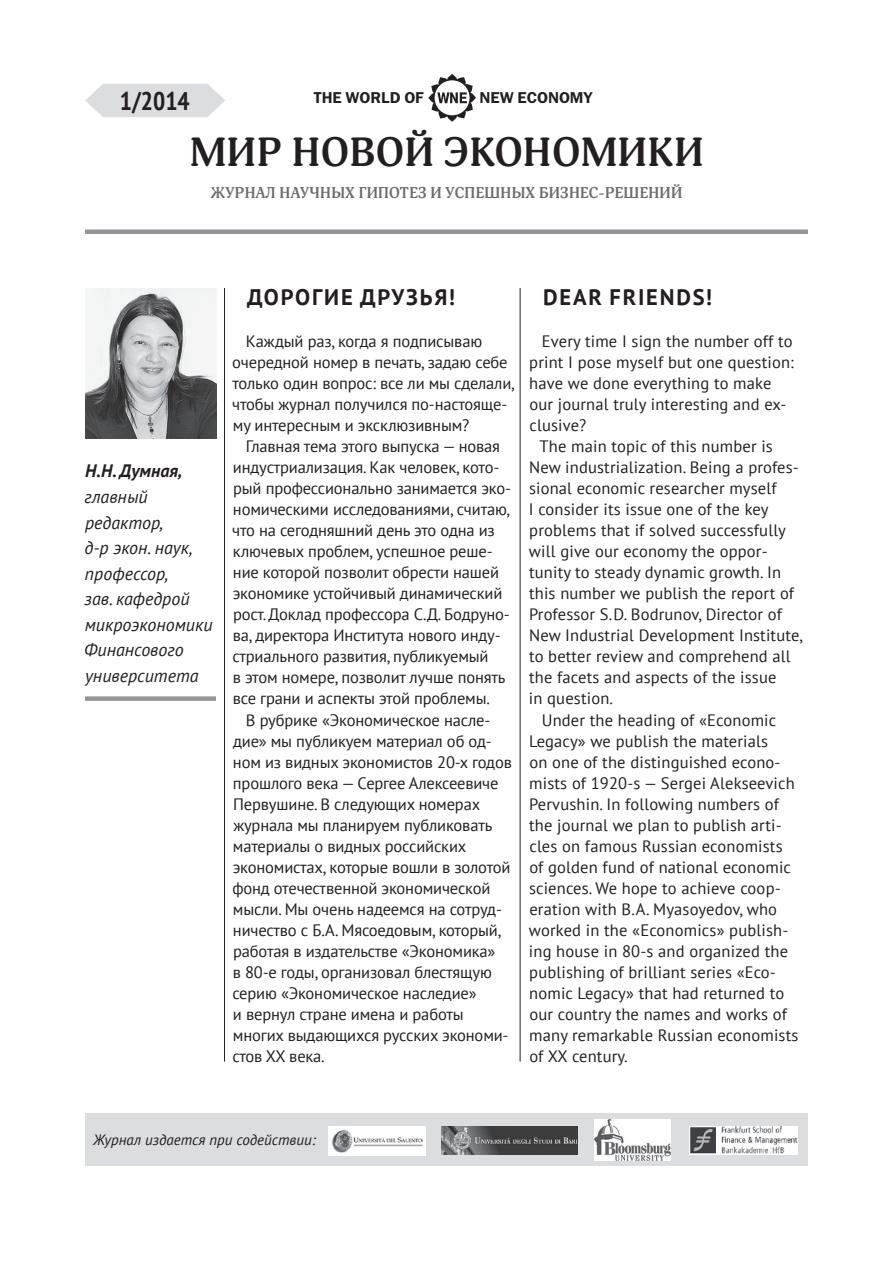
<style>
.page{position:relative;width:893px;height:1263px;background:#fff}
.page>*{position:absolute;margin:0;border:0;box-sizing:border-box;transform-origin:0 0}
.t1{font:700 40.35px "Adonis C";color:#231f20}
.t2{font:700 condensed 25.5px "PT Sans";color:#231f20}
.t3{font:700 22.5px "PT Sans";letter-spacing:.08em;color:#231f20}
.t4{font:italic 18px/25.5px "PT Sans";color:#231f20}
.t5{font:italic 700 18px "PT Sans";color:#231f20}
.t6{font:16.5px/21px "PT Sans";letter-spacing:-.01em;color:#231f20}
.t7{font:16.5px/21px "PT Sans";letter-spacing:.01em;color:#231f20}
.t8{font:15.9px "Franklin Gothic Demi C";color:#231f20}
.t9{font:700 15.45px "Adonis C";color:#6c6d70}
.t10{font:italic 15px "PT Sans";color:#231f20}
</style>
<div class="page">
<svg style="left:428px;top:74px;width:48px;height:48px"></svg>
<svg style="left:85px;top:84px;width:140px;height:33px;background:#e0e1e2"></svg>
<div style="left:85px;top:1113px;width:723px;height:53px;background:#dcdddf"></div>
<img style="left:328px;top:1126px;width:97px;height:29px">
<img style="left:441px;top:1126px;width:136px;height:28px">
<img style="left:594px;top:1119px;width:77px;height:41px">
<img style="left:689px;top:1126px;width:109px;height:29px">
<img style="left:85px;top:288px;width:131px;height:151px">
<div style="left:85px;top:696px;width:131px;height:5px;background:#939598"></div>
<div style="left:85px;top:229px;width:723px;height:5px;background:#939598"></div>
<hr style="left:224px;top:288px;width:1px;height:773px;background:#231f20">
<hr style="left:520px;top:288px;width:1px;height:773px;background:#231f20">
<p class="t8" style="left:314px;top:88px;width:112px">THE WORLD OF</p>
<p class="t8" style="left:479px;top:88px;width:115px">NEW ECONOMY</p>
<h1 class="t1" style="left:189px;top:129px;width:516px">Мир новой экономики</h1>
<p class="t9" style="left:211px;top:184px;width:473px">Журнал научных гипотез и успешных бизнес-решений</p>
<h2 class="t2" style="left:120px;top:85px;width:71px">1/2014</h2>
<p class="t5" style="left:85px;top:459px;width:98px">Н.Н. Думная,</p>
<p class="t4" style="left:84px;top:484px;width:130px">главный редактор,<br>д-р экон. наук, профессор,<br>зав. кафедрой микроэкономики<br>Финансового университета</p>
<h3 class="t3" style="left:247px;top:283px;width:209px">ДОРОГИЕ ДРУЗЬЯ!</h3>
<p class="t6" style="left:232px;top:331px;width:284px;text-indent:14px">Каждый раз, когда я подписываю очередной номер в печать, задаю себе только один вопрос: все ли мы сделали, чтобы журнал получился по-настояще&shy;му интересным и эксклюзивным?</p>
<p class="t6" style="left:232px;top:436px;width:281px;text-indent:14px">Главная тема этого выпуска — новая индустриализация. Как человек, кото&shy;рый профессионально занимается эко&shy;номическими исследованиями, считаю, что на сегодняшний день это одна из ключевых проблем, успешное реше&shy;ние которой позволит обрести нашей экономике устойчивый динамический рост. Доклад профессора С.Д. Бодруно&shy;ва, директора Института нового инду&shy;стриального развития, публикуемый<br>в этом номере, позволит лучше понять все грани и аспекты этой проблемы.</p>
<p class="t6" style="left:232px;top:709px;width:281px;text-indent:14px">В рубрике «Экономическое насле&shy;дие» мы публикуем материал об од&shy;ном из видных экономистов 20-х годов прошлого века — Сергее Алексеевиче Первушине. В следующих номерах журнала мы планируем публиковать материалы о видных российских экономистах, которые вошли в золотой фонд отечественной экономической мысли. Мы очень надеемся на сотруд&shy;ничество с Б.А. Мясоедовым, который, работая в издательстве «Экономика»<br>в 80-е годы, организовал блестящую серию «Экономическое наследие»<br>и вернул стране имена и работы многих выдающихся русских экономи&shy;стов XX века.</p>
<h3 class="t3" style="left:543px;top:283px;width:171px">DEAR FRIENDS!</h3>
<p class="t7" style="left:529px;top:331px;width:266px;text-indent:13px">Every time I sign the number off to print I pose myself but one question: have we done everything to make our journal truly interesting and ex&shy;clusive?</p>
<p class="t7" style="left:540px;top:436px;width:235px">The main topic of this number is</p>
<p class="t7" style="left:529px;top:457px;width:271px">New industrialization. Being a profes-</p>
<p class="t7" style="left:529px;top:478px;width:249px">sional economic researcher myself</p>
<p class="t7" style="left:529px;top:499px;width:241px">I consider its issue one of the key</p>
<p class="t7" style="left:529px;top:520px;width:258px">problems that if solved successfully</p>
<p class="t7" style="left:529px;top:541px;width:240px">will give our economy the oppor-</p>
<p class="t7" style="left:529px;top:562px;width:254px">tunity to steady dynamic growth. In</p>
<p class="t7" style="left:529px;top:583px;width:267px">this number we publish the report of</p>
<p class="t7" style="left:529px;top:604px;width:254px">Professor S.D. Bodrunov, Director of</p>
<p class="t7" style="left:529px;top:625px;width:276px">New Industrial Development Institute,</p>
<p class="t7" style="left:529px;top:646px;width:263px">to better review and comprehend all</p>
<p class="t7" style="left:529px;top:667px;width:249px">the facets and aspects of the issue</p>
<p class="t7" style="left:529px;top:688px;width:86px">in question.</p>
<p class="t7" style="left:542px;top:709px;width:236px">Under the heading of «Economic</p>
<p class="t7" style="left:529px;top:730px;width:240px">Legacy» we publish the materials</p>
<p class="t7" style="left:529px;top:751px;width:253px">on one of the distinguished econo-</p>
<p class="t7" style="left:529px;top:772px;width:267px">mists of 1920-s — Sergei Alekseevich</p>
<p class="t7" style="left:529px;top:793px;width:251px">Pervushin. In following numbers of</p>
<p class="t7" style="left:529px;top:814px;width:254px">the journal we plan to publish arti-</p>
<p class="t7" style="left:529px;top:835px;width:255px">cles on famous Russian economists</p>
<p class="t7" style="left:529px;top:856px;width:263px">of golden fund of national economic</p>
<p class="t7" style="left:529px;top:877px;width:253px">sciences. We hope to achieve coop-</p>
<p class="t7" style="left:529px;top:898px;width:249px">eration with B.A. Myasoyedov, who</p>
<p class="t7" style="left:529px;top:919px;width:261px">worked in the «Economics» publish-</p>
<p class="t7" style="left:529px;top:940px;width:261px">ing house in 80-s and organized the</p>
<p class="t7" style="left:529px;top:961px;width:248px">publishing of brilliant series «Eco-</p>
<p class="t7" style="left:529px;top:982px;width:256px">nomic Legacy» that had returned to</p>
<p class="t7" style="left:529px;top:1003px;width:259px">our country the names and works of</p>
<p class="t7" style="left:529px;top:1024px;width:271px">many remarkable Russian economists</p>
<p class="t7" style="left:529px;top:1045px;width:100px">of XX century.</p>
<p class="t10" style="left:94px;top:1130px;width:224px">Журнал издается при содействии:</p>
</div>
